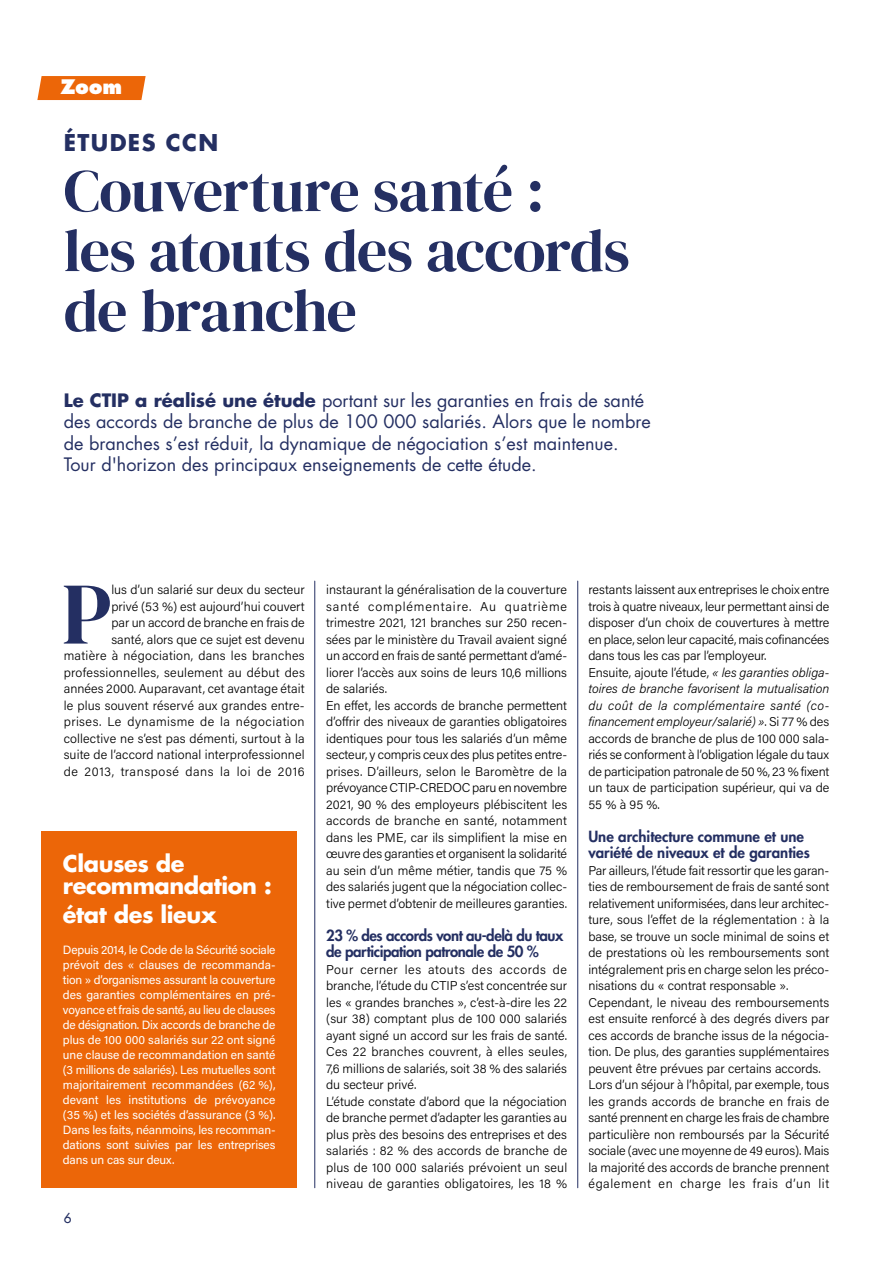
<style>
.page{position:relative;width:893px;height:1263px;background:#fff}
.page>*{position:absolute;margin:0;border:0;box-sizing:border-box;transform-origin:0 0}
.t1{font:87.75px "DM Serif Display";color:#242f62}
.t2{font:60px/60px "DM Serif Display";letter-spacing:-.015em;color:#242f62}
.t3{font:700 22.5px/22.5px "Futura Std";letter-spacing:-.02em;color:#fff}
.t4{font:700 22.5px "Futura Std";letter-spacing:.06em;color:#242f62}
.t5{font:800 19.5px "Futura Std";color:#fff}
.t6{font:18px/21.6px "Futura Std";color:#242f62}
.t7{font:800 15px/16.5px "Futura Std";letter-spacing:-.03em;color:#242f62}
.t8{font:800 15px/16.5px "Futura Std";color:#242f62}
.t9{font:500 13.5px "Futura Std";color:#242f62}
.t10{font:300 12.75px/16.5px "Acumin Pro";color:#000}
.t11{font:12px/15px "Acumin Pro";letter-spacing:-.01em;color:#fff;text-align:justify}
.s1{font-weight:700}
.s2{font-style:italic}
</style>
<div class="page">
<div style="left:39px;top:76px;width:104px;height:24px;background:#ec6608"></div>
<hr style="left:577px;top:581px;width:1px;height:607px;background:#242f62">
<hr style="left:314px;top:581px;width:1px;height:607px;background:#242f62">
<div style="left:42px;top:832px;width:255px;height:356px;background:#ec6608"></div>
<h3 class="t5" style="left:60px;top:75px;width:63px">Zoom</h3>
<h3 class="t4" style="left:64px;top:128px;width:156px">ÉTUDES CCN</h3>
<h2 class="t2" style="left:64px;top:161px;width:567px">Couverture santé : les atouts des accords de branche</h2>
<p class="t6" style="left:64px;top:389px;width:588px"><span class="s1">Le CTIP a réalisé une étude</span> portant sur les garanties en frais de santé des accords de branche de plus de 100 000 salariés. Alors que le nombre de branches s’est réduit, la dynamique de négociation s’est maintenue.<br>Tour d'horizon des principaux enseignements de cette étude.</p>
<p class="t10" style="left:64px;top:581px;width:243px;text-align:right">lus d’un salarié sur deux du secteur<br>privé (53 %) est aujourd’hui couvert<br>par un accord de branche en frais de<br>santé, alors que ce sujet est devenu<br>matière à négociation, dans les branches professionnelles, seulement au début des années 2000. Auparavant, cet avantage était le plus souvent réservé aux grandes entre&shy;prises. Le dynamisme de la négociation collective ne s’est pas démenti, surtout à la suite de l’accord national interprofessionnel de 2013, transposé dans la loi de 2016</p>
<h1 class="t1" style="left:62px;top:563px;width:51px">P</h1>
<h3 class="t3" style="left:63px;top:852px;width:210px">Clauses de recommandation :</h3>
<h3 class="t3" style="left:63px;top:903px;width:155px">état des lieux</h3>
<p class="t11" style="left:63px;top:942px;width:214px">Depuis 2014, le Code de la Sécurité sociale prévoit des « clauses de recommanda&shy;tion » d’organismes assurant la couverture des garanties complémentaires en pré&shy;voyance et frais de santé, au lieu de clauses de désignation. Dix accords de branche de plus de 100 000 salariés sur 22 ont signé une clause de recommandation en santé (3 millions de salariés). Les mutuelles sont majoritairement recommandées (62 %), devant les institutions de prévoyance (35 %) et les sociétés d’assurance (3 %).<br>Dans les faits, néanmoins, les recomman&shy;dations sont suivies par les entreprises dans un cas sur deux.</p>
<p class="t9" style="left:64px;top:1210px;width:9px">6</p>
<p class="t10" style="left:326px;top:581px;width:243px">instaurant la généralisation de la couverture santé complémentaire. Au quatrième trimestre 2021, 121 branches sur 250 recen&shy;sées par le ministère du Travail avaient signé un accord en frais de santé permettant d’amé&shy;liorer l’accès aux soins de leurs 10,6 millions de salariés.<br>En effet, les accords de branche permettent d’offrir des niveaux de garanties obligatoires identiques pour tous les salariés d’un même secteur, y compris ceux des plus petites entre&shy;prises. D’ailleurs, selon le Baromètre de la prévoyance CTIP-CREDOC paru en novembre 2021, 90 % des employeurs plébiscitent les accords de branche en santé, notamment dans les PME, car ils simplifient la mise en œuvre des garanties et organisent la solidarité au sein d’un même métier, tandis que 75 % des salariés jugent que la négociation collec&shy;tive permet d’obtenir de meilleures garanties.</p>
<p class="t7" style="left:326px;top:927px;width:239px">23 % des accords vont au-delà du taux de participation patronale de 50 %</p>
<p class="t10" style="left:326px;top:960px;width:243px">Pour cerner les atouts des accords de branche, l’étude du CTIP s’est concentrée sur les « grandes branches », c’est-à-dire les 22 (sur 38) comptant plus de 100 000 salariés ayant signé un accord sur les frais de santé.<br>Ces 22 branches couvrent, à elles seules, 7,6 millions de salariés, soit 38 % des salariés du secteur privé.<br>L’étude constate d’abord que la négociation de branche permet d’adapter les garanties au plus près des besoins des entreprises et des salariés : 82 % des accords de branche de plus de 100 000 salariés prévoient un seul niveau de garanties obligatoires, les 18 %</p>
<p class="t10" style="left:588px;top:581px;width:243px">restants laissent aux entreprises le choix entre trois à quatre niveaux, leur permettant ainsi de disposer d’un choix de couvertures à mettre en place, selon leur capacité, mais cofinancées dans tous les cas par l’employeur.<br>Ensuite, ajoute l’étude, <span class="s2">« les garanties obliga&shy;toires de branche favorisent la mutualisation du coût de la complémentaire santé (co&shy;financement employeur/salarié) »</span>. Si 77 % des accords de branche de plus de 100 000 sala&shy;riés se conforment à l’obligation légale du taux de participation patronale de 50 %, 23 % fixent un taux de participation supérieur, qui va de 55 % à 95 %.</p>
<p class="t8" style="left:588px;top:828px;width:223px">Une architecture commune et une variété de niveaux et de garanties</p>
<p class="t10" style="left:588px;top:861px;width:243px">Par ailleurs, l’étude fait ressortir que les garan&shy;ties de remboursement de frais de santé sont relativement uniformisées, dans leur architec&shy;ture, sous l’effet de la réglementation : à la base, se trouve un socle minimal de soins et de prestations où les remboursements sont intégralement pris en charge selon les préco&shy;nisations du « contrat responsable ».<br>Cependant, le niveau des remboursements est ensuite renforcé à des degrés divers par ces accords de branche issus de la négocia&shy;tion. De plus, des garanties supplémentaires peuvent être prévues par certains accords.<br>Lors d’un séjour à l’hôpital, par exemple, tous les grands accords de branche en frais de santé prennent en charge les frais de chambre particulière non remboursés par la Sécurité sociale (avec une moyenne de 49 euros). Mais la majorité des accords de branche prennent également en charge les frais d’un lit</p>
</div>
